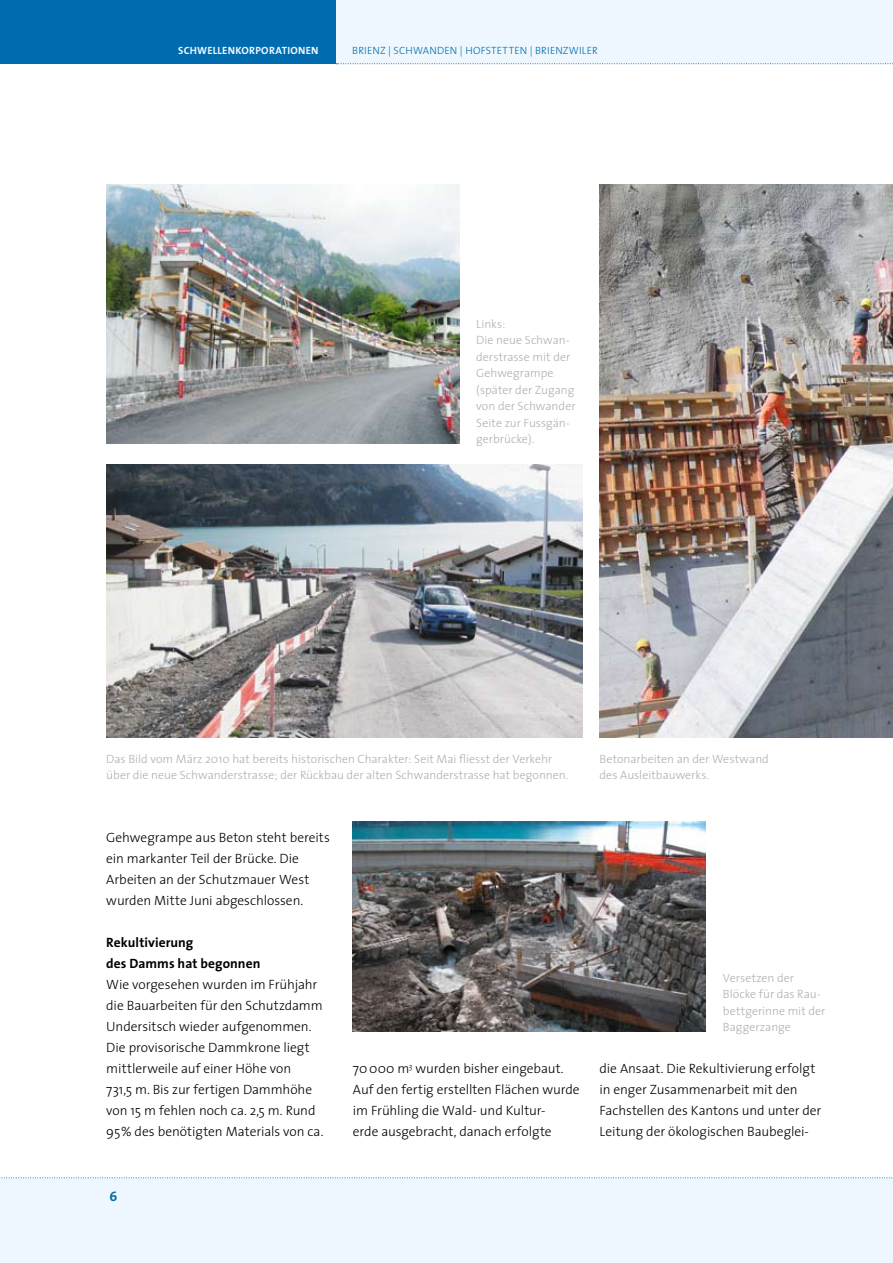
<style>
.page{position:relative;width:893px;height:1263px;background:#fff}
.page>*{position:absolute;margin:0;border:0;box-sizing:border-box;transform-origin:0 0}
.t1{font:300 13.5px/21px "The Sans";letter-spacing:-.005em;color:#000}
.t2{font:700 13.5px/21px "The Sans";letter-spacing:.005em;color:#000}
.t3{font:700 13.5px "The Sans";color:#006bae}
.t4{font:300 12px/16.5px "The Sans";color:#afb0b0}
.t5{font:300 10.5px "The Sans";letter-spacing:.015em;color:#006bae}
.t6{font:700 10.5px "The Sans";letter-spacing:.025em;color:#edf7fd}
</style>
<div class="page">
<div style="left:242px;top:0;width:651px;height:64px;background:#edf7fd"></div>
<div style="left:0;top:0;width:336px;height:64px;background:#006bae"></div>
<svg style="left:336px;top:63px;width:557px;height:1px"></svg>
<div style="left:0;top:1178px;width:893px;height:85px;background:#edf7fd"></div>
<svg style="left:1px;top:1177px;width:892px;height:1px"></svg>
<img style="left:600px;top:184px;width:293px;height:553px">
<img style="left:106px;top:464px;width:477px;height:273px">
<img style="left:106px;top:184px;width:353px;height:259px">
<img style="left:353px;top:821px;width:353px;height:210px">
<p class="t6" style="left:178px;top:41px;width:142px">SCHWELLENKORPORATIONEN</p>
<p class="t5" style="left:352px;top:42px;width:247px">BRIENZ | SCHWANDEN | HOFSTETTEN | BRIENZWILER</p>
<p class="t4" style="left:476px;top:315px;width:101px">Links:<br>Die neue Schwan&shy;derstrasse mit der<br>Gehwegrampe (später der Zugang von der Schwander<br>Seite zur Fussgän&shy;gerbrücke).</p>
<p class="t4" style="left:106px;top:750px;width:464px">Das Bild vom März 2010 hat bereits historischen Charakter: Seit Mai fliesst der Verkehr über die neue Schwanderstrasse; der Rückbau der alten Schwanderstrasse hat begonnen.</p>
<p class="t4" style="left:600px;top:750px;width:171px">Betonarbeiten an der Westwand des Ausleitbauwerks.</p>
<p class="t1" style="left:106px;top:827px;width:225px">Gehwegrampe aus Beton steht bereits ein markanter Teil der Brücke. Die Arbeiten an der Schutzmauer West wurden Mitte Juni abgeschlossen.</p>
<p class="t2" style="left:106px;top:932px;width:156px">Rekultivierung<br>des Damms hat begonnen</p>
<p class="t1" style="left:106px;top:974px;width:219px">Wie vorgesehen wurden im Frühjahr die Bauarbeiten für den Schutzdamm Undersitsch wieder aufgenommen.<br>Die provisorische Dammkrone liegt mittlerweile auf einer Höhe von<br>731,5 m. Bis zur fertigen Dammhöhe von 15 m fehlen noch ca. 2,5 m. Rund 95% des benötigten Materials von ca.</p>
<p class="t3" style="left:109px;top:1185px;width:9px">6</p>
<p class="t4" style="left:723px;top:969px;width:104px">Versetzen der<br>Blöcke für das Rau&shy;bettgerinne mit der<br>Baggerzange</p>
<p class="t1" style="left:353px;top:1058px;width:228px">70 000 m<sup>3</sup> wurden bisher eingebaut.<br>Auf den fertig erstellten Flächen wurde im Frühling die Wald- und Kultur-<br>erde ausgebracht, danach erfolgte</p>
<p class="t1" style="left:600px;top:1058px;width:223px">die Ansaat. Die Rekultivierung erfolgt in enger Zusammenarbeit mit den Fachstellen des Kantons und unter der Leitung der ökologischen Baubeglei-</p>
</div>
